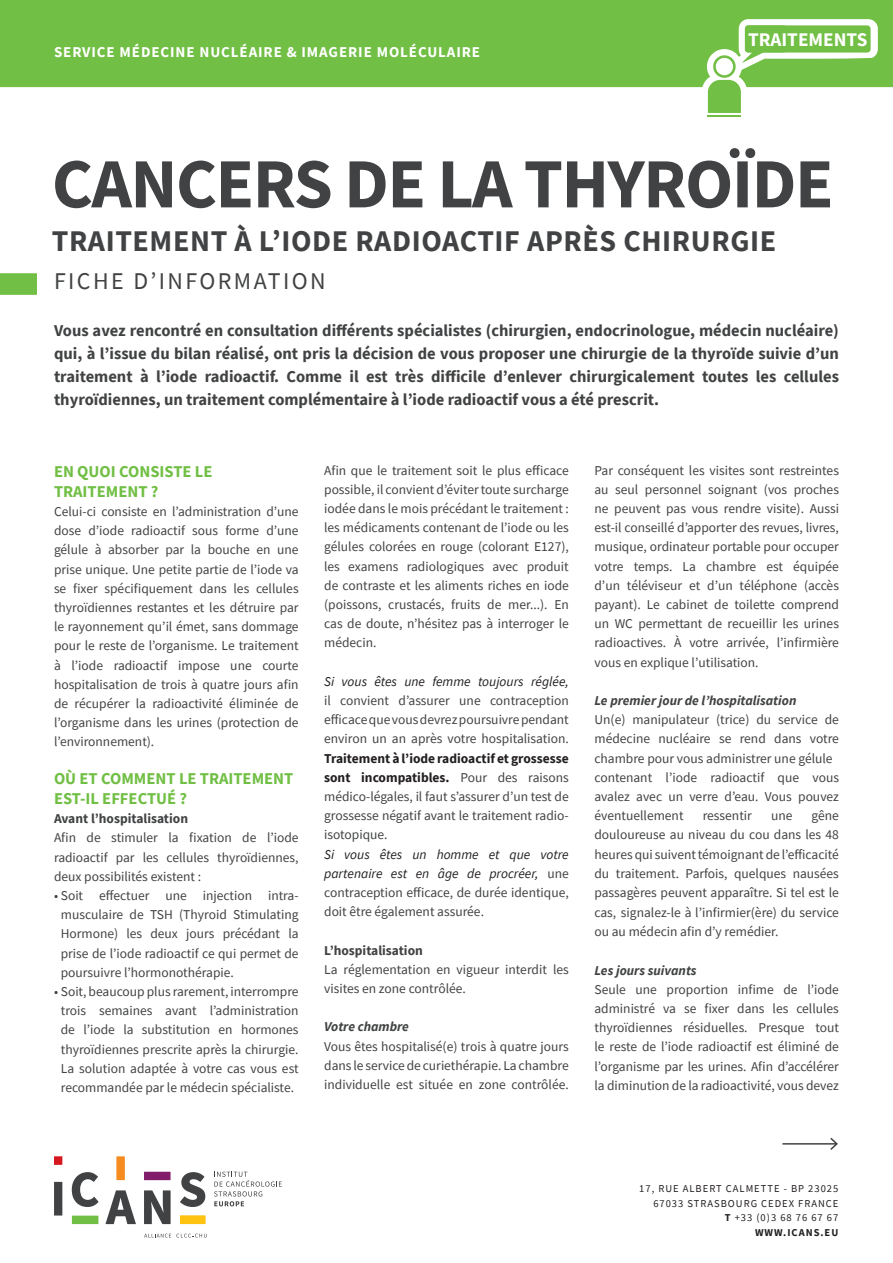
<style>
.page{position:relative;width:893px;height:1263px;background:#fff}
.page>*{position:absolute;margin:0;border:0;box-sizing:border-box;transform-origin:0 0}
.t1{font:700 70.5px "Source Sans Pro";letter-spacing:-.02em;color:#414243}
.t2{font:700 30px "Source Sans Pro";letter-spacing:.02em;color:#414243}
.t3{font:24px "Source Sans Pro";letter-spacing:.1em;color:#414243}
.t4{font:700 19.35px "Source Sans Pro";color:#fff}
.t5{font:700 16.5px/22.8px "Source Sans Pro";color:#414243;text-align:justify}
.t6{font:700 16.5px/19.8px "Source Sans Pro";color:#71bf44}
.t7{font:700 15px "Source Sans Pro";letter-spacing:.06em;color:#fff}
.t8{font:13.5px/19.2px "Source Sans Pro";color:#414243;text-align:justify}
.t9{font:italic 700 13.5px "Source Sans Pro";color:#414243}
.t10{font:700 13.5px "Source Sans Pro";color:#414243}
.t11{font:italic 13.5px "Source Sans Pro";color:#231f20}
.t12{font:10.5px/14.4px "Source Sans Pro";letter-spacing:.095em;color:#231f20;text-align:right}
.s1{font-weight:700;color:#231f20}
.s2{font-style:italic;color:#231f20}
.s3{font-weight:700}
</style>
<div class="page">
<div style="left:0;top:0;width:893px;height:87px;background:#71bf44"></div>
<svg style="left:0;top:273px;width:37px;height:22px"></svg>
<hr style="left:782px;top:1143px;width:55px;height:1px;background:#414243">
<svg style="left:829px;top:1137px;width:9px;height:13px"></svg>
<svg style="left:702px;top:19px;width:176px;height:98px"></svg>
<svg style="left:180px;top:1172px;width:25px;height:35px"></svg>
<svg style="left:144px;top:1190px;width:27px;height:34px"></svg>
<svg style="left:106px;top:1190px;width:30px;height:34px"></svg>
<svg style="left:72px;top:1172px;width:27px;height:35px"></svg>
<div style="left:54px;top:1182px;width:8px;height:33px;background:#414243"></div>
<div style="left:54px;top:1156px;width:8px;height:9px;background:#d7171f"></div>
<div style="left:72px;top:1215px;width:26px;height:9px;background:#71bf44"></div>
<div style="left:116px;top:1156px;width:9px;height:24px;background:#f68b1f"></div>
<div style="left:144px;top:1172px;width:27px;height:8px;background:#811d6b"></div>
<div style="left:180px;top:1215px;width:25px;height:9px;background:#fec210"></div>
<svg style="left:144px;top:1233px;width:63px;height:4px"></svg>
<svg style="left:214px;top:1171px;width:68px;height:35px"></svg>
<p class="t7" style="left:54px;top:42px;width:428px">SERVICE MÉDECINE NUCLÉAIRE &amp; IMAGERIE MOLÉCULAIRE</p>
<h3 class="t4" style="left:748px;top:27px;width:121px">TRAITEMENTS</h3>
<h1 class="t1" style="left:52px;top:136px;width:783px">CANCERS DE LA THYROÏDE</h1>
<h2 class="t2" style="left:52px;top:220px;width:726px">TRAITEMENT À L’IODE RADIOACTIF APRÈS CHIRURGIE</h2>
<h3 class="t3" style="left:54px;top:266px;width:273px">FICHE D’INFORMATION</h3>
<p class="t5" style="left:54px;top:319px;width:786px">Vous avez rencontré en consultation différents spécialistes (chirurgien, endocrinologue, médecin nucléaire) qui, à l’issue du bilan réalisé, ont pris la décision de vous proposer une chirurgie de la thyroïde suivie d’un traitement à l’iode radioactif. Comme il est très difficile d’enlever chirurgicalement toutes les cellules thyroïdiennes, un traitement complémentaire à l’iode radioactif vous a été prescrit.</p>
<p class="t6" style="left:54px;top:461px;width:160px">EN QUOI CONSISTE LE<br>TRAITEMENT ?</p>
<p class="t8" style="left:54px;top:502px;width:246px">Celui-ci consiste en l’administration d’une dose d’iode radioactif sous forme d’une gélule à absorber par la bouche en une prise unique. Une petite partie de l’iode va se fixer spécifiquement dans les cellules thyroïdiennes restantes et les détruire par le rayonnement qu’il émet, sans dommage pour le reste de l’organisme. Le traitement à l’iode radioactif impose une courte hospitalisation de trois à quatre jours afin de récupérer la radioactivité éliminée de l’organisme dans les urines (protection de l’environnement).</p>
<p class="t6" style="left:54px;top:768px;width:241px">OÙ ET COMMENT LE TRAITEMENT<br>EST-IL EFFECTUÉ ?</p>
<p class="t10" style="left:54px;top:809px;width:136px">Avant l’hospitalisation</p>
<p class="t8" style="left:54px;top:828px;width:246px">Afin de stimuler la fixation de l’iode radioactif par les cellules thyroïdiennes, deux possibilités existent :</p>
<p class="t8" style="left:61px;top:886px;width:239px;text-indent:-7px">• Soit effectuer une injection intra&shy;musculaire de TSH (Thyroid Stimulating Hormone) les deux jours précédant la prise de l’iode radioactif ce qui permet de poursuivre l’hormonothérapie.</p>
<p class="t8" style="left:54px;top:982px;width:246px;text-align:center">• Soit, beaucoup plus rarement, interrompre trois semaines avant l’administration de l’iode la substitution en hormones thyroïdiennes prescrite après la chirurgie.<br>La solution adaptée à votre cas vous est recommandée par le médecin spécialiste.</p>
<p class="t8" style="left:324px;top:460px;width:246px">Afin que le traitement soit le plus efficace possible, il convient d’éviter toute surcharge iodée dans le mois précédant le traitement : les médicaments contenant de l’iode ou les gélules colorées en rouge (colorant E127), les examens radiologiques avec produit de contraste et les aliments riches en iode (poissons, crustacés, fruits de mer...). En cas de doute, n’hésitez pas à interroger le médecin.</p>
<p class="t11" style="left:324px;top:673px;width:246px">Si vous êtes une femme toujours réglée,</p>
<p class="t8" style="left:324px;top:691px;width:246px">il convient d’assurer une contraception efficace que vous devrez poursuivre pendant environ un an après votre hospitalisation.</p>
<p class="t8" style="left:324px;top:748px;width:246px"><span class="s1">Traitement à l’iode radioactif et grossesse sont incompatibles.</span> Pour des raisons médico-légales, il faut s’assurer d’un test de grossesse négatif avant le traitement radio&shy;isotopique.</p>
<p class="t8" style="left:324px;top:844px;width:246px"><span class="s2">Si vous êtes un homme et que votre partenaire est en âge de procréer,</span> une contraception efficace, de durée identique, doit être également assurée.</p>
<p class="t10" style="left:324px;top:941px;width:100px">L’hospitalisation</p>
<p class="t8" style="left:324px;top:960px;width:246px">La réglementation en vigueur interdit les visites en zone contrôlée.</p>
<p class="t9" style="left:324px;top:1018px;width:86px">Votre chambre</p>
<p class="t8" style="left:324px;top:1036px;width:246px">Vous êtes hospitalisé(e) trois à quatre jours dans le service de curiethérapie. La chambre individuelle est située en zone contrôlée.</p>
<p class="t8" style="left:594px;top:460px;width:246px">Par conséquent les visites sont restreintes au seul personnel soignant (vos proches ne peuvent pas vous rendre visite). Aussi est-il conseillé d’apporter des revues, livres, musique, ordinateur portable pour occuper votre temps. La chambre est équipée d’un téléviseur et d’un téléphone (accès payant). Le cabinet de toilette comprend un WC permettant de recueillir les urines radioactives. À votre arrivée, l’infirmière vous en explique l’utilisation.</p>
<p class="t9" style="left:594px;top:691px;width:203px">Le premier jour de l’hospitalisation</p>
<p class="t8" style="left:594px;top:710px;width:246px;text-align:left">Un(e) manipulateur (trice) du service de médecine nucléaire se rend dans votre chambre pour vous administrer une gélule contenant l’iode radioactif que vous avalez avec un verre d’eau. Vous pouvez éventuellement</p>
<p class="t8" style="left:594px;top:806px;width:246px;text-indent:217px">gêne douloureuse au niveau du cou dans les 48 heures qui suivent témoignant de l’efficacité du traitement. Parfois, quelques nausées passagères peuvent apparaître. Si tel est le cas, signalez-le à l’infirmier(ère) du service ou au médecin afin d’y remédier.</p>
<p class="t9" style="left:594px;top:961px;width:104px">Les jours suivants</p>
<p class="t8" style="left:594px;top:979px;width:246px">Seule une proportion infime de l’iode administré va se fixer dans les cellules thyroïdiennes résiduelles. Presque tout le reste de l’iode radioactif est éliminé de l’organisme par les urines. Afin d’accélérer la diminution de la radioactivité, vous devez</p>
<p class="t8" style="left:703px;top:806px;width:51px">ressentir</p>
<p class="t8" style="left:771px;top:806px;width:23px">une</p>
<p class="t12" style="left:639px;top:1182px;width:201px">17, RUE ALBERT CALMETTE - BP 23025<br>67033 STRASBOURG CEDEX FRANCE<br><span class="s3">T</span> +33 (0)3 68 76 67 67<br><span class="s3">WWW.ICANS.EU</span></p>
</div>
